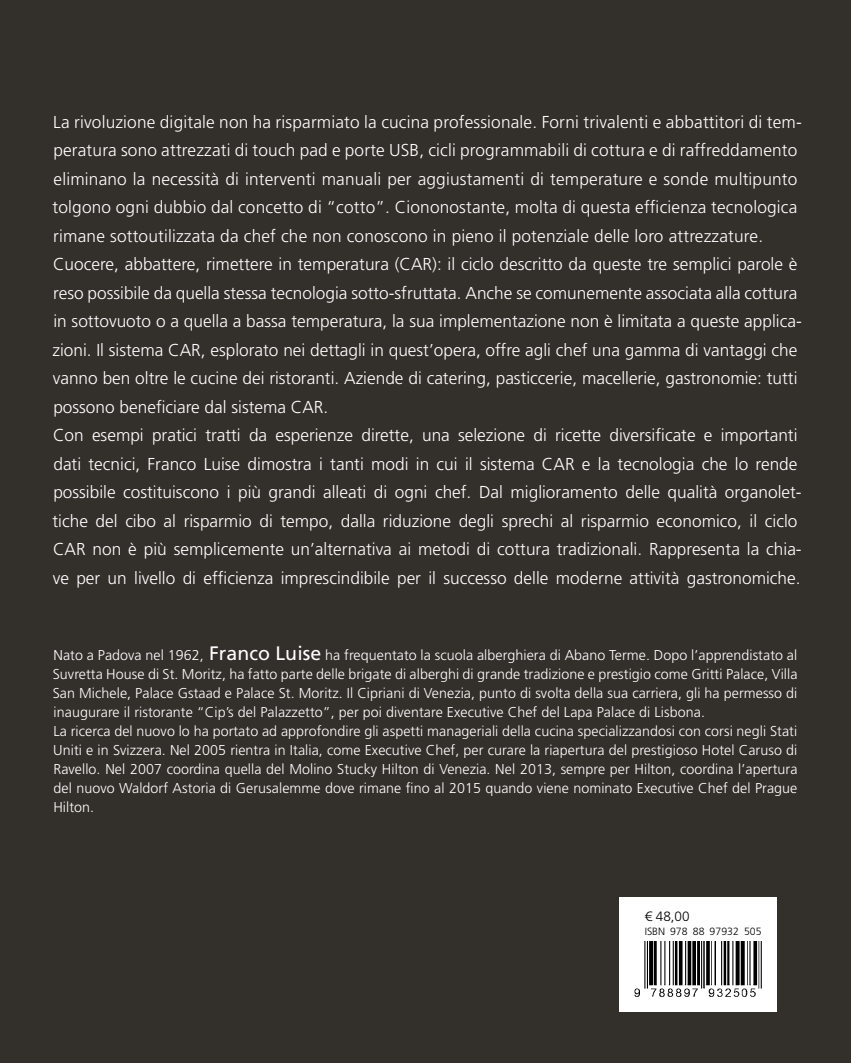
<style>
.page{position:relative;width:851px;height:1063px;background:#fff}
.page>*{position:absolute;margin:0;border:0;box-sizing:border-box;transform-origin:0 0}
.t1{font:300 17.25px/28.5px "Frutiger LT";color:#fff}
.t2{font:300 14.25px/19px "Frutiger LT";letter-spacing:.005em;color:#fff}
.t3{font:300 13.5px "Frutiger LT";color:#000}
.t4{font:300 10.5px "Frutiger LT";letter-spacing:.005em;color:#000}
.s1{font-weight:400;font-size:19.5px}
</style>
<div class="page">
<div style="left:0;top:0;width:850px;height:1063px;background:#332f2b"></div>
<div style="left:619px;top:897px;width:157px;height:115px;background:#fff"></div>
<img style="left:634px;top:942px;width:127px;height:55px">
<p class="t1" style="left:52px;top:108px;width:750px">La rivoluzione digitale non ha risparmiato la cucina professionale. Forni trivalenti e abbattitori di tem&shy;peratura sono attrezzati di touch pad e porte USB, cicli programmabili di cottura e di raffreddamento eliminano la necessità di interventi manuali per aggiustamenti di temperature e sonde multipunto tolgono ogni dubbio dal concetto di “cotto”. Ciononostante, molta di questa efficienza tecnologica rimane sottoutilizzata da chef che non conoscono in pieno il potenziale delle loro attrezzature.<br>Cuocere, abbattere, rimettere in temperatura (CAR): il ciclo descritto da queste tre semplici parole è reso possibile da quella stessa tecnologia sotto-sfruttata. Anche se comunemente associata alla cottura in sottovuoto o a quella a bassa temperatura, la sua implementazione non è limitata a queste applica&shy;zioni. Il sistema CAR, esplorato nei dettagli in quest’opera, offre agli chef una gamma di vantaggi che vanno ben oltre le cucine dei ristoranti. Aziende di catering, pasticcerie, macellerie, gastronomie: tutti possono beneficiare dal sistema CAR.<br>Con esempi pratici tratti da esperienze dirette, una selezione di ricette diversificate e importanti dati tecnici, Franco Luise dimostra i tanti modi in cui il sistema CAR e la tecnologia che lo rende possibile costituiscono i più grandi alleati di ogni chef. Dal miglioramento delle qualità organolet&shy;tiche del cibo al risparmio di tempo, dalla riduzione degli sprechi al risparmio economico, il ciclo CAR non è più semplicemente un’alternativa ai metodi di cottura tradizionali. Rappresenta la chia&shy;ve per un livello di efficienza imprescindibile per il successo delle moderne attività gastronomiche.</p>
<p class="t2" style="left:53px;top:646px;width:746px">Nato a Padova nel 1962, <span class="s1">Franco Luise</span> ha frequentato la scuola alberghiera di Abano Terme. Dopo l’apprendistato al Suvretta House di St. Moritz, ha fatto parte delle brigate di alberghi di grande tradizione e prestigio come Gritti Palace, Villa San Michele, Palace Gstaad e Palace St. Moritz. Il Cipriani di Venezia, punto di svolta della sua carriera, gli ha permesso di inaugurare il ristorante “Cip’s del Palazzetto”, per poi diventare Executive Chef del Lapa Palace di Lisbona.<br>La ricerca del nuovo lo ha portato ad approfondire gli aspetti manageriali della cucina specializzandosi con corsi negli Stati Uniti e in Svizzera. Nel 2005 rientra in Italia, come Executive Chef, per curare la riapertura del prestigioso Hotel Caruso di Ravello. Nel 2007 coordina quella del Molino Stucky Hilton di Venezia. Nel 2013, sempre per Hilton, coordina l’apertura del nuovo Waldorf Astoria di Gerusalemme dove rimane fino al 2015 quando viene nominato Executive Chef del Prague Hilton.</p>
<p class="t3" style="left:644px;top:909px;width:46px">¤ 48,00</p>
<p class="t4" style="left:644px;top:926px;width:118px">ISBN 978 88 97932 505</p>
</div>
